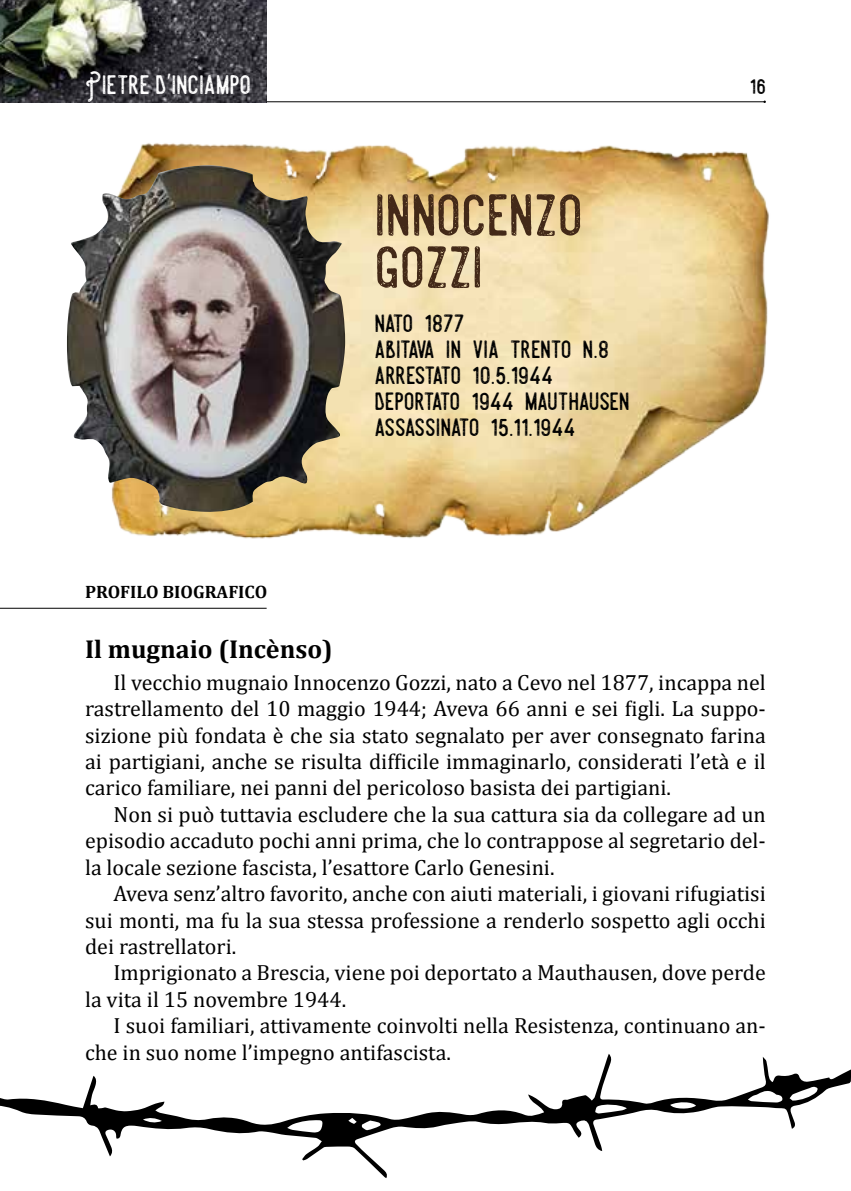
<style>
.page{position:relative;width:851px;height:1191px;background:#fff}
.page>*{position:absolute;margin:0;border:0;box-sizing:border-box;transform-origin:0 0}
.t1{font:66px/52px "Steelworks Vintage Demo";color:#432918}
.t2{font:30px "Steelworks Vintage Demo";color:#fff}
.t3{font:28px/26px "Steelworks Vintage Demo";letter-spacing:-.015em;color:#000}
.t4{font:700 26px "Cambria";color:#000}
.t5{font:24px "Steelworks Vintage Demo";color:#000}
.t6{font:22px/26.4px "Cambria";color:#000;text-align:justify}
.t7{font:700 18px "Cambria";color:#000}
</style>
<div class="page">
<img style="left:0;top:0;width:266px;height:102px">
<hr style="left:266px;top:101px;width:498px;height:1px;background:#000">
<img style="left:116px;top:143px;width:653px;height:396px">
<img style="left:67px;top:165px;width:278px;height:347px">
<hr style="left:0;top:608px;width:266px;height:1px;background:#000">
<svg style="left:850px;top:1069px;width:1px;height:14px"></svg>
<svg style="left:0;top:1054px;width:850px;height:124px"></svg>
<h2 class="t2" style="left:85px;top:67px;width:167px">Pietre d inciampo</h2>
<h2 class="t2" style="left:167px;top:49px;width:6px">,</h2>
<p class="t7" style="left:85px;top:579px;width:183px">profilo biografico</p>
<h1 class="t1" style="left:374px;top:190px;width:210px">innocenzo gozzi</h1>
<p class="t3" style="left:374px;top:310px;width:257px">nato 1877<br>abitava in via trento n.8 arrestato 10.5.1944 deportato 1944 mauthausen assassinato 15.11.1944</p>
<p class="t5" style="left:749px;top:72px;width:17px">16</p>
<p class="t4" style="left:85px;top:630px;width:249px">Il mugnaio (Incènso)</p>
<p class="t6" style="left:85px;top:669px;width:682px;text-indent:28px">Il vecchio mugnaio Innocenzo Gozzi, nato a Cevo nel 1877, incappa nel rastrellamento del 10 maggio 1944; Aveva 66 anni e sei figli. La suppo&shy;sizione più fondata è che sia stato segnalato per aver consegnato farina ai partigiani, anche se risulta difficile immaginarlo, considerati l’età e il carico familiare, nei panni del pericoloso basista dei partigiani.</p>
<p class="t6" style="left:85px;top:801px;width:682px;text-indent:28px">Non si può tuttavia escludere che la sua cattura sia da collegare ad un episodio accaduto pochi anni prima, che lo contrappose al segretario del&shy;la locale sezione fascista, l’esattore Carlo Genesini.</p>
<p class="t6" style="left:85px;top:880px;width:682px;text-indent:28px">Aveva senz’altro favorito, anche con aiuti materiali, i giovani rifugiatisi sui monti, ma fu la sua stessa professione a renderlo sospetto agli occhi dei rastrellatori.</p>
<p class="t6" style="left:85px;top:959px;width:682px;text-indent:28px">Imprigionato a Brescia, viene poi deportato a Mauthausen, dove perde la vita il 15 novembre 1944.</p>
<p class="t6" style="left:85px;top:1012px;width:682px;text-indent:28px">I suoi familiari, attivamente coinvolti nella Resistenza, continuano an&shy;che in suo nome l’impegno antifascista.</p>
</div>
